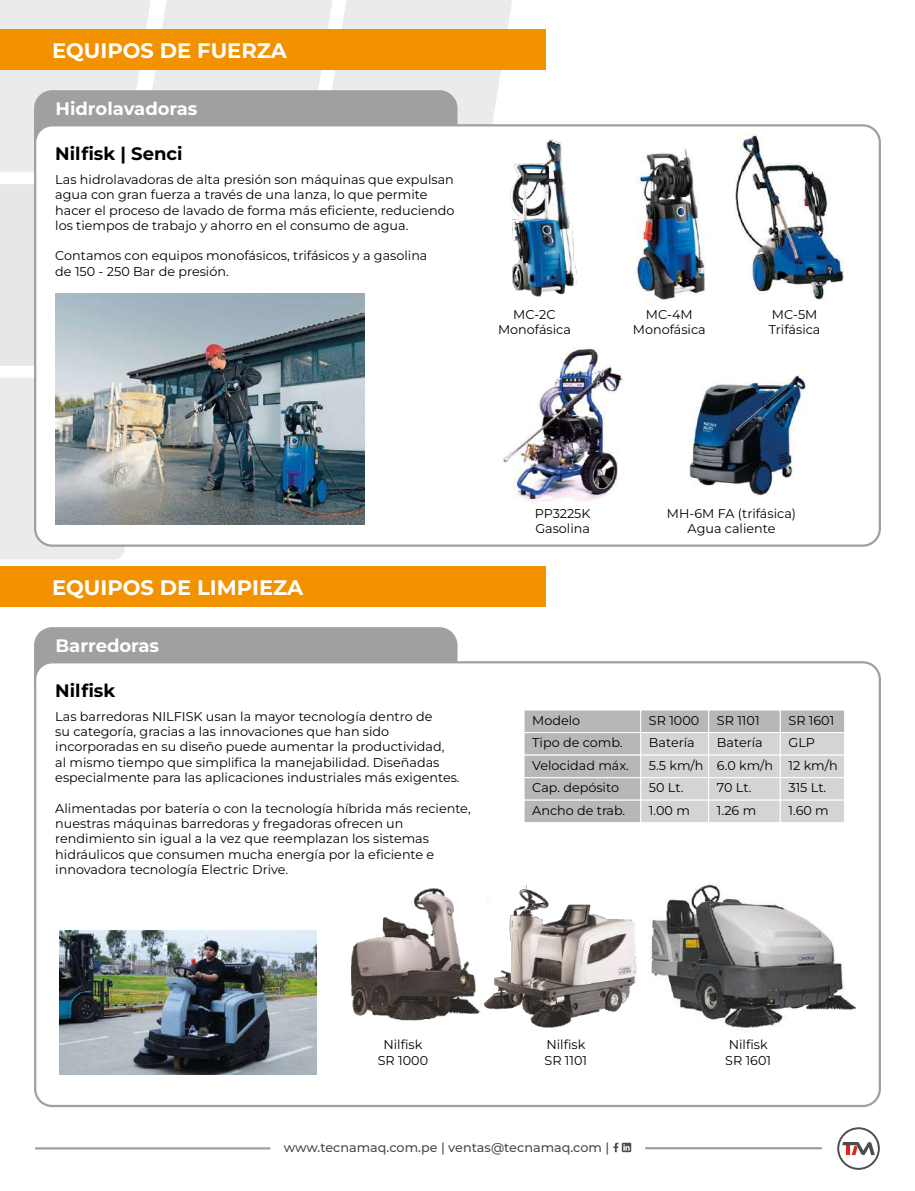
<style>
.page{position:relative;width:915px;height:1191px;background:#fff}
.page>*{position:absolute;margin:0;border:0;box-sizing:border-box;transform-origin:0 0}
.t1{font:700 21px "Montserrat";color:#fff}
.t2{font:700 18px "Montserrat";color:#fff}
.t3{font:700 18px "Montserrat";color:#000}
.t4{font:12.75px/15.3px "Montserrat";color:#000}
.t5{font:500 12.75px "Montserrat";color:#4e4d4d}
</style>
<div class="page">
<div style="left:0;top:378px;width:125px;height:181px;background:#ebebeb"></div>
<div style="left:0;top:184px;width:34px;height:182px;background:#e7e7e7"></div>
<svg style="left:0;top:0;width:511px;height:172px;background:#d4d3d1"></svg>
<div style="left:35px;top:125px;width:844px;height:420px;background:#fff;border-radius:17px"></div>
<div style="left:34px;top:124px;width:846px;height:423px;border:2px solid #a0a0a0;border-radius:17px"></div>
<img style="left:735px;top:134px;width:110px;height:167px">
<img style="left:636px;top:149px;width:70px;height:151px">
<img style="left:510px;top:139px;width:67px;height:158px">
<img style="left:689px;top:375px;width:117px;height:120px">
<div style="left:0;top:30px;width:545px;height:40px;background:#f39200"></div>
<div style="left:0;top:567px;width:545px;height:40px;background:#f39200"></div>
<img style="left:55px;top:293px;width:309px;height:232px">
<div style="left:34px;top:627px;width:424px;height:47px;background:#a0a0a0"></div>
<div style="left:35px;top:662px;width:844px;height:444px;background:#fff;border-radius:17px"></div>
<svg style="left:613px;top:1142px;width:18px;height:10px"></svg>
<hr style="left:35px;top:1147px;width:235px;height:2px;background:#a0a0a0">
<hr style="left:645px;top:1147px;width:176px;height:2px;background:#a0a0a0">
<svg style="left:837px;top:1127px;width:42px;height:42px"></svg>
<img style="left:60px;top:931px;width:256px;height:143px">
<div style="left:523px;top:732px;width:118px;height:23px;background:#b8b7b7"></div>
<div style="left:523px;top:709px;width:118px;height:24px;background:#b8b7b7;border:1px solid #fff"></div>
<div style="left:523px;top:777px;width:118px;height:23px;background:#b8b7b7;border:1px solid #fff"></div>
<div style="left:523px;top:754px;width:118px;height:24px;background:#b8b7b7;border:1px solid #fff"></div>
<div style="left:523px;top:799px;width:118px;height:24px;background:#b8b7b7;border:1px solid #fff"></div>
<div style="left:640px;top:732px;width:68px;height:23px;background:#d4d4d4;border:1px solid #fff"></div>
<div style="left:640px;top:709px;width:68px;height:24px;background:#b8b7b7;border:1px solid #fff"></div>
<div style="left:640px;top:777px;width:68px;height:23px;background:#d4d4d4;border:1px solid #fff"></div>
<div style="left:640px;top:754px;width:68px;height:24px;background:#d4d4d4;border:1px solid #fff"></div>
<div style="left:640px;top:799px;width:68px;height:24px;background:#d4d4d4;border:1px solid #fff"></div>
<div style="left:708px;top:732px;width:72px;height:23px;background:#d4d4d4;border:1px solid #fff"></div>
<div style="left:708px;top:709px;width:72px;height:24px;background:#b8b7b7;border:1px solid #fff"></div>
<div style="left:708px;top:777px;width:72px;height:23px;background:#d4d4d4;border:1px solid #fff"></div>
<div style="left:708px;top:754px;width:72px;height:24px;background:#d4d4d4;border:1px solid #fff"></div>
<div style="left:708px;top:799px;width:72px;height:24px;background:#d4d4d4;border:1px solid #fff"></div>
<div style="left:779px;top:732px;width:65px;height:23px;background:#d4d4d4;border:1px solid #fff"></div>
<div style="left:779px;top:709px;width:65px;height:24px;background:#b8b7b7;border:1px solid #fff"></div>
<div style="left:779px;top:777px;width:65px;height:23px;background:#d4d4d4;border:1px solid #fff"></div>
<div style="left:779px;top:754px;width:65px;height:24px;background:#d4d4d4;border:1px solid #fff"></div>
<div style="left:779px;top:799px;width:65px;height:24px;background:#d4d4d4;border:1px solid #fff"></div>
<img style="left:351px;top:888px;width:126px;height:133px">
<img style="left:650px;top:883px;width:206px;height:148px">
<img style="left:477px;top:885px;width:161px;height:143px">
<img style="left:502px;top:348px;width:120px;height:155px">
<h1 class="t1" style="left:52px;top:36px;width:236px">EQUIPOS DE FUERZA</h1>
<h2 class="t2" style="left:55px;top:97px;width:143px">Hidrolavadoras</h2>
<h2 class="t3" style="left:55px;top:141px;width:129px">Nilfisk | Senci</h2>
<p class="t4" style="left:55px;top:171px;width:400px">Las hidrolavadoras de alta presión son máquinas que expulsan agua con gran fuerza a través de una lanza, lo que permite hacer el proceso de lavado de forma más eficiente, reduciendo los tiempos de trabajo y ahorro en el consumo de agua.</p>
<p class="t4" style="left:55px;top:248px;width:373px">Contamos con equipos monofásicos, trifásicos y a gasolina de 150 - 250 Bar de presión.</p>
<p class="t4" style="left:498px;top:306px;width:74px;text-align:center">MC-2C<br>Monofásica</p>
<p class="t4" style="left:632px;top:306px;width:74px;text-align:center">MC-4M<br>Monofásica</p>
<p class="t4" style="left:768px;top:306px;width:53px">MC-5M<br>Trifásica</p>
<h1 class="t1" style="left:52px;top:573px;width:253px">EQUIPOS DE LIMPIEZA</h1>
<h2 class="t2" style="left:55px;top:634px;width:105px">Barredoras</h2>
<h2 class="t3" style="left:55px;top:678px;width:62px">Nilfisk</h2>
<p class="t4" style="left:55px;top:708px;width:405px">Las barredoras NILFISK usan la mayor tecnología dentro de<br>su categoría, gracias a las innovaciones que han sido incorporadas en su diseño puede aumentar la productividad,<br>al mismo tiempo que simplifica la manejabilidad. Diseñadas especialmente para las aplicaciones industriales más exigentes.</p>
<p class="t4" style="left:55px;top:800px;width:417px">Alimentadas por batería o con la tecnología híbrida más reciente, nuestras máquinas barredoras y fregadoras ofrecen un rendimiento sin igual a la vez que reemplazan los sistemas hidráulicos que consumen mucha energía por la eficiente e innovadora tecnología Electric Drive.</p>
<p class="t4" style="left:534px;top:505px;width:57px">PP3225K<br>Gasolina</p>
<p class="t4" style="left:666px;top:505px;width:131px;text-align:center">MH-6M FA (trifásica)<br>Agua caliente</p>
<p class="t4" style="left:532px;top:708px;width:98px;line-height:22.5px">Modelo<br>Tipo de comb.<br>Velocidad máx.<br>Cap. depósito<br>Ancho de trab.</p>
<p class="t4" style="left:648px;top:708px;width:56px;line-height:22.5px">SR 1000<br>Batería<br>5.5 km/h<br>50 Lt.<br>1.00 m</p>
<p class="t4" style="left:716px;top:708px;width:58px;line-height:22.5px">SR 1101<br>Batería<br>6.0 km/h<br>70 Lt.<br>1.26 m</p>
<p class="t4" style="left:788px;top:708px;width:51px;line-height:22.5px">SR 1601<br>GLP<br>12 km/h<br>315 Lt.<br>1.60 m</p>
<p class="t4" style="left:377px;top:1036px;width:52px;text-align:center">Nilfisk<br>SR 1000</p>
<p class="t4" style="left:544px;top:1036px;width:44px">Nilfisk<br>SR 1101</p>
<p class="t4" style="left:725px;top:1036px;width:47px">Nilfisk<br>SR 1601</p>
<p class="t5" style="left:283px;top:1139px;width:327px">www.tecnamaq.com.pe | ventas@tecnamaq.com |</p>
</div>
